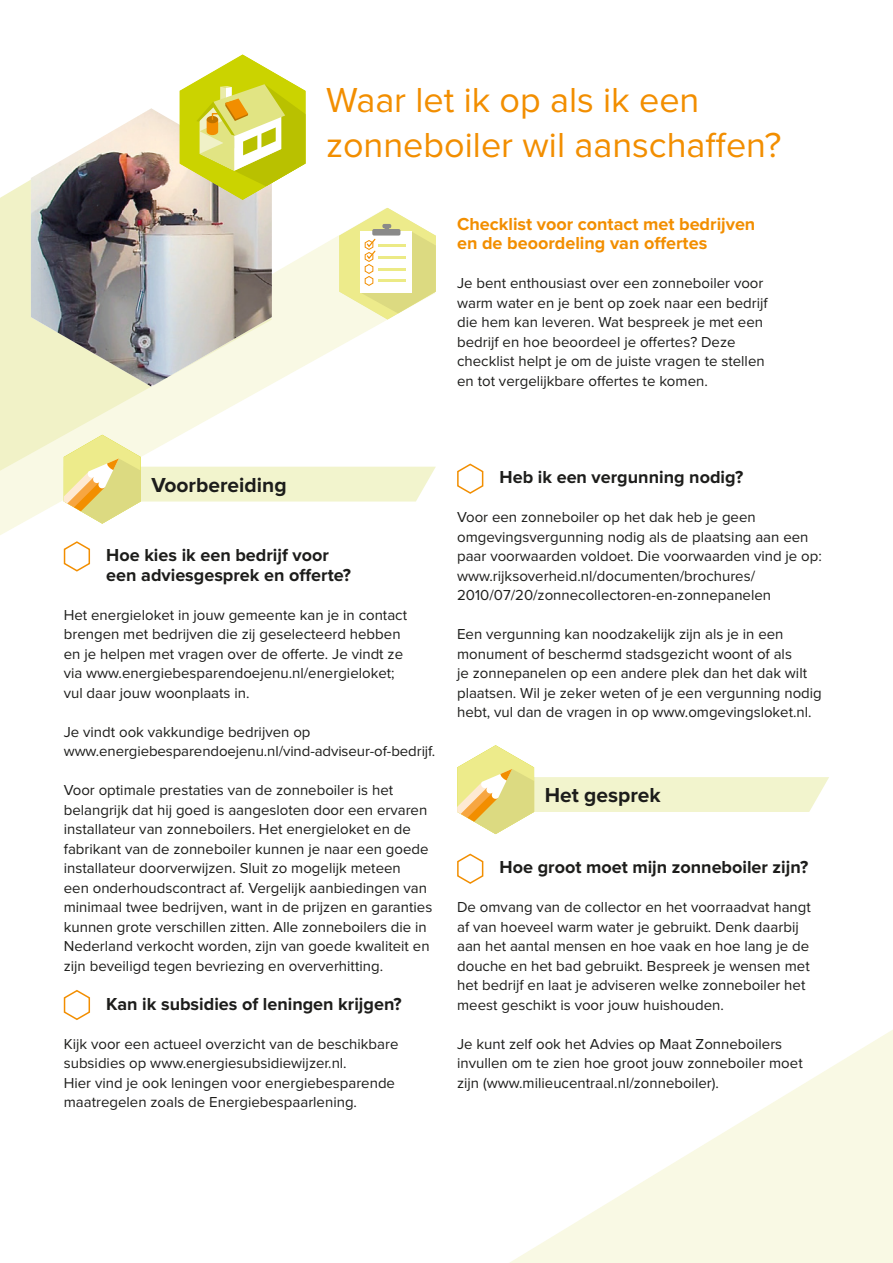
<style>
.page{position:relative;width:893px;height:1263px;background:#fff}
.page>*{position:absolute;margin:0;border:0;box-sizing:border-box;transform-origin:0 0}
.t1{font:36px/45px "Proxima Nova";color:#f28e00}
.t2{font:700 21px "Proxima Nova";color:#1d1d1b}
._03_check{font:700 18px/19.5px "Proxima Nova";color:#1d1d1b}
.t3{font:700 18px/19.5px "Proxima Nova";color:#f28e00}
._01_no_bullet{font:700 18px "Proxima Nova";color:#1d1d1b}
._01_no_bullet-2{font:15px/19.5px "Proxima Nova";color:#1d1d1b}
._01_no_bullet-3{font:14.85px "Proxima Nova";letter-spacing:-.005em;color:#1d1d1b}
</style>
<div class="page">
<svg style="left:509px;top:1030px;width:384px;height:233px"></svg>
<svg style="left:0;top:235px;width:389px;height:300px"></svg>
<svg style="left:0;top:179px;width:272px;height:292px;background:#f5f5d6"></svg>
<img style="left:31px;top:108px;width:241px;height:278px">
<svg style="left:180px;top:54px;width:126px;height:146px"></svg>
<svg style="left:339px;top:208px;width:97px;height:111px"></svg>
<svg style="left:63px;top:541px;width:28px;height:31px"></svg>
<svg style="left:457px;top:463px;width:27px;height:31px"></svg>
<svg style="left:63px;top:990px;width:28px;height:30px"></svg>
<svg style="left:64px;top:435px;width:372px;height:89px"></svg>
<svg style="left:457px;top:745px;width:372px;height:89px"></svg>
<svg style="left:457px;top:853px;width:27px;height:31px"></svg>
<p class="t1" style="left:326px;top:78px;width:457px">Waar let ik op als ik een zonneboiler wil aanschaffen?</p>
<p class="t3" style="left:457px;top:214px;width:300px">Checklist voor contact met bedrijven en de beoordeling van offertes</p>
<p class="_01_no_bullet-2" style="left:457px;top:273px;width:312px">Je bent enthousiast over een zonneboiler voor warm water en je bent op zoek naar een bedrijf die hem kan leveren. Wat bespreek je met een bedrijf en hoe beoordeel je offertes? Deze checklist helpt je om de juiste vragen te stellen en tot vergelijkbare offertes te komen.</p>
<p class="t2" style="left:151px;top:472px;width:137px">Voorbereiding</p>
<p class="_03_check" style="left:106px;top:546px;width:246px">Hoe kies ik een bedrijf voor een adviesgesprek en offerte?</p>
<p class="_01_no_bullet-2" style="left:64px;top:605px;width:345px">Het energieloket in jouw gemeente kan je in contact brengen met bedrijven die zij geselecteerd hebben en je helpen met vragen over de offerte. Je vindt ze via www.energiebesparendoejenu.nl/energieloket; vul daar jouw woonplaats in.</p>
<p class="_01_no_bullet-2" style="left:64px;top:722px;width:248px">Je vindt ook vakkundige bedrijven op</p>
<p class="_01_no_bullet-3" style="left:64px;top:743px;width:373px">www.energiebesparendoejenu.nl/vind-adviseur-of-bedrijf.</p>
<p class="_01_no_bullet-2" style="left:64px;top:780px;width:370px">Voor optimale prestaties van de zonneboiler is het belangrijk dat hij goed is aangesloten door een ervaren installateur van zonneboilers. Het energieloket en de fabrikant van de zonneboiler kunnen je naar een goede installateur doorverwijzen. Sluit zo mogelijk meteen<br>een onderhoudscontract af. Vergelijk aanbiedingen van minimaal twee bedrijven, want in de prijzen en garanties kunnen grote verschillen zitten. Alle zonneboilers die in Nederland verkocht worden, zijn van goede kwaliteit en zijn beveiligd tegen bevriezing en oververhitting.</p>
<p class="_03_check" style="left:106px;top:994px;width:297px">Kan ik subsidies of leningen krijgen?</p>
<p class="_01_no_bullet-2" style="left:64px;top:1034px;width:336px">Kijk voor een actueel overzicht van de beschikbare</p>
<p class="_01_no_bullet-2" style="left:64px;top:1053px;width:284px">subsidies op www.energiesubsidiewijzer.nl.</p>
<p class="_01_no_bullet-2" style="left:64px;top:1073px;width:333px">Hier vind je ook leningen voor energiebesparende maatregelen zoals de Energiebespaarlening.</p>
<p class="_03_check" style="left:500px;top:468px;width:245px">Heb ik een vergunning nodig?</p>
<p class="_01_no_bullet-2" style="left:457px;top:507px;width:366px">Voor een zonneboiler op het dak heb je geen omgevingsvergunning nodig als de plaatsing aan een paar voorwaarden voldoet. Die voorwaarden vind je op:</p>
<p class="_01_no_bullet-2" style="left:457px;top:566px;width:316px">www.rijksoverheid.nl/documenten/brochures/<br>2010/07/20/zonnecollectoren-en-zonnepanelen</p>
<p class="_01_no_bullet-2" style="left:457px;top:624px;width:366px">Een vergunning kan noodzakelijk zijn als je in een monument of beschermd stadsgezicht woont of als<br>je zonnepanelen op een andere plek dan het dak wilt plaatsen. Wil je zeker weten of je een vergunning nodig hebt, vul dan de vragen in op www.omgevingsloket.nl.</p>
<p class="t2" style="left:545px;top:783px;width:118px">Het gesprek</p>
<p class="_01_no_bullet" style="left:500px;top:857px;width:310px">Hoe groot moet mijn zonneboiler zijn?</p>
<p class="_01_no_bullet-2" style="left:457px;top:897px;width:355px">De omvang van de collector en het voorraadvat hangt af van hoeveel warm water je gebruikt. Denk daarbij aan het aantal mensen en hoe vaak en hoe lang je de douche en het bad gebruikt. Bespreek je wensen met het bedrijf en laat je adviseren welke zonneboiler het meest geschikt is voor jouw huishouden.</p>
<p class="_01_no_bullet-2" style="left:457px;top:1034px;width:347px">Je kunt zelf ook het Advies op Maat Zonneboilers invullen om te zien hoe groot jouw zonneboiler moet zijn (www.milieucentraal.nl/zonneboiler).</p>
</div>
